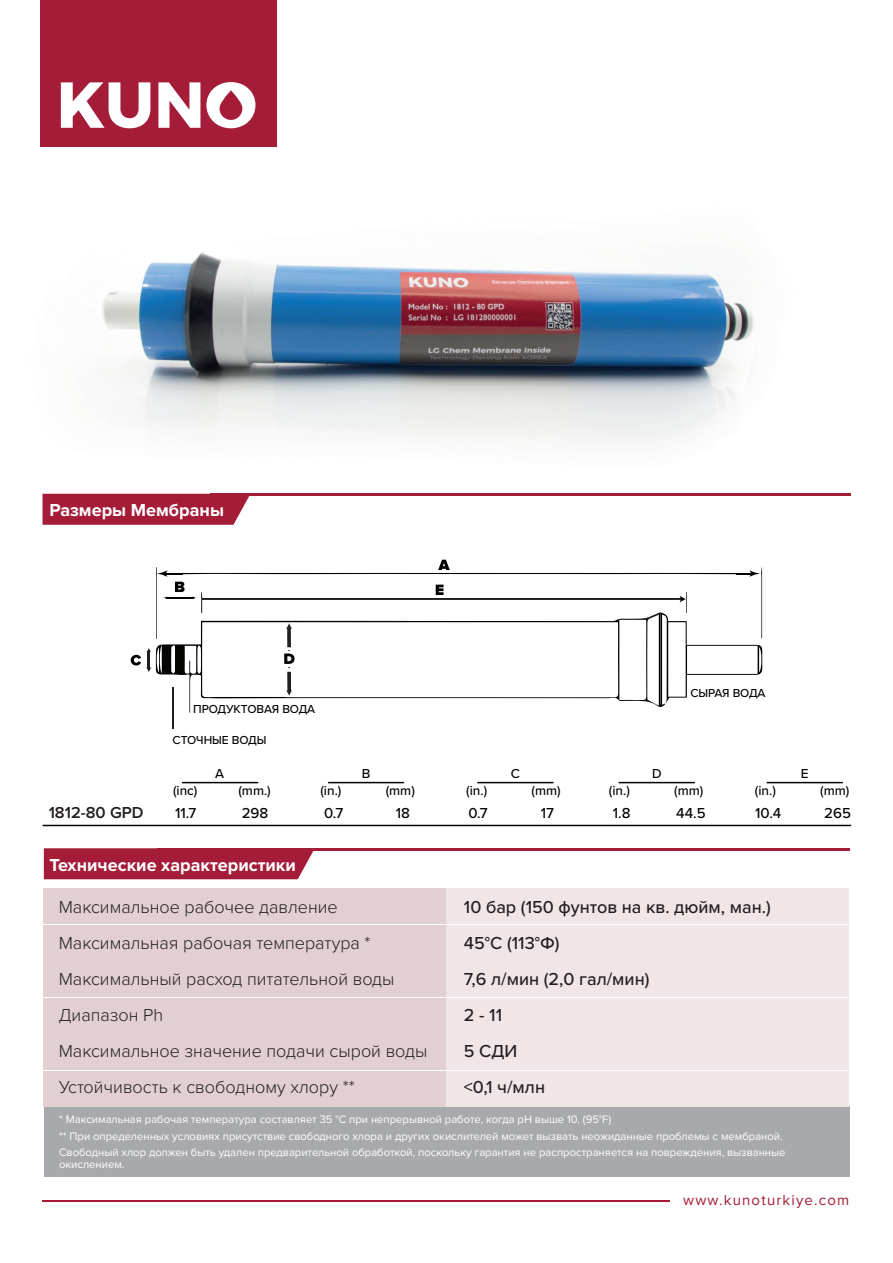
<style>
.page{position:relative;width:893px;height:1263px;background:#fff}
.page>*{position:absolute;margin:0;border:0;box-sizing:border-box;transform-origin:0 0}
.t1{font:300 18px/36px "Proxima Nova";color:#231f20}
.t2{font:500 18px/36px "Proxima Nova";color:#231f20}
.t3{font:700 18px "Proxima Nova";color:#fff}
.t4{font:600 16.5px "Proxima Nova";color:#231f20}
.t5{font:500 15px "Proxima Nova";color:#040503}
.t6{font:15px "Proxima Nova";letter-spacing:.08em;color:#a51c39}
.t7{font:500 13.5px "Proxima Nova";color:#040503}
.t8{font:500 12px "Proxima Nova";letter-spacing:-.005em;color:#040503}
.t9{font:11.25px/16.5px "Proxima Nova";color:#fff}
</style>
<div class="page">
<div style="left:40px;top:0;width:236px;height:155px;background:#a51c39"></div>
<svg style="left:61px;top:82px;width:89px;height:46px"></svg>
<svg style="left:158px;top:82px;width:42px;height:46px"></svg>
<div style="left:206px;top:82px;width:49px;height:46px;background:#fff;border-radius:50%"></div>
<svg style="left:219px;top:90px;width:23px;height:30px"></svg>
<img style="left:40px;top:148px;width:714px;height:297px">
<hr style="left:43px;top:1201px;width:627px;height:1px;background:#a51c39">
<svg style="left:43px;top:494px;width:207px;height:31px;background:#a92642"></svg>
<hr style="left:210px;top:494px;width:641px;height:2px;background:#a51c39">
<hr style="left:173px;top:687px;width:1px;height:42px;background:#231f20">
<svg style="left:156px;top:639px;width:606px;height:74px"></svg>
<svg style="left:284px;top:653px;width:11px;height:11px"></svg>
<svg style="left:156px;top:560px;width:606px;height:79px"></svg>
<svg style="left:131px;top:648px;width:21px;height:24px"></svg>
<svg style="left:286px;top:690px;width:6px;height:6px"></svg>
<svg style="left:287px;top:672px;width:4px;height:19px"></svg>
<hr style="left:43px;top:825px;width:808px;height:1px;background:#040503">
<hr style="left:182px;top:782px;width:76px;height:1px;background:#040503">
<hr style="left:328px;top:782px;width:76px;height:1px;background:#040503">
<hr style="left:477px;top:782px;width:77px;height:1px;background:#040503">
<hr style="left:618px;top:782px;width:77px;height:1px;background:#040503">
<hr style="left:766px;top:782px;width:77px;height:1px;background:#040503">
<div style="left:44px;top:1106px;width:805px;height:71px;background:#a8a9ad"></div>
<div style="left:44px;top:888px;width:415px;height:35px;background:#e1cfd1"></div>
<div style="left:446px;top:888px;width:403px;height:35px;background:#f0e6e7"></div>
<div style="left:44px;top:925px;width:415px;height:35px;background:#e1cfd1"></div>
<div style="left:446px;top:925px;width:403px;height:35px;background:#f0e6e7"></div>
<div style="left:44px;top:961px;width:415px;height:35px;background:#e1cfd1"></div>
<div style="left:446px;top:961px;width:403px;height:35px;background:#f0e6e7"></div>
<div style="left:44px;top:998px;width:415px;height:35px;background:#e1cfd1"></div>
<div style="left:446px;top:998px;width:403px;height:35px;background:#f0e6e7"></div>
<div style="left:44px;top:1034px;width:415px;height:35px;background:#e1cfd1"></div>
<div style="left:446px;top:1034px;width:403px;height:35px;background:#f0e6e7"></div>
<div style="left:44px;top:1071px;width:415px;height:35px;background:#e1cfd1"></div>
<div style="left:446px;top:1071px;width:403px;height:35px;background:#f0e6e7"></div>
<div style="left:44px;top:848px;width:271px;height:31px;background:#a51c39"></div>
<hr style="left:157px;top:848px;width:692px;height:2px;background:#a51c39">
<h1 class="t3" style="left:50px;top:496px;width:176px">Размеры Мембраны</h1>
<h2 class="t4" style="left:49px;top:801px;width:96px">1812-80 GPD</h2>
<p class="t8" style="left:193px;top:700px;width:124px">ПРОДУКТОВАЯ ВОДА</p>
<p class="t8" style="left:173px;top:731px;width:95px">СТОЧНЫЕ ВОДЫ</p>
<p class="t7" style="left:215px;top:764px;width:10px">A</p>
<p class="t7" style="left:173px;top:780px;width:26px">(inc)</p>
<p class="t7" style="left:238px;top:780px;width:34px">(mm.)</p>
<h3 class="t5" style="left:175px;top:802px;width:23px">11.7</h3>
<h3 class="t5" style="left:242px;top:802px;width:28px">298</h3>
<p class="t7" style="left:362px;top:764px;width:10px">B</p>
<p class="t7" style="left:320px;top:780px;width:22px">(in.)</p>
<p class="t7" style="left:386px;top:780px;width:31px">(mm)</p>
<h3 class="t5" style="left:324px;top:802px;width:21px">0.7</h3>
<h3 class="t5" style="left:396px;top:802px;width:16px">18</h3>
<p class="t7" style="left:511px;top:764px;width:11px">C</p>
<p class="t7" style="left:466px;top:780px;width:22px">(in.)</p>
<p class="t7" style="left:531px;top:780px;width:31px">(mm)</p>
<h3 class="t5" style="left:468px;top:802px;width:21px">0.7</h3>
<h3 class="t5" style="left:541px;top:802px;width:15px">17</h3>
<p class="t7" style="left:652px;top:764px;width:11px">D</p>
<p class="t8" style="left:690px;top:684px;width:77px">СЫРАЯ ВОДА</p>
<p class="t7" style="left:801px;top:764px;width:9px">E</p>
<p class="t7" style="left:609px;top:780px;width:22px">(in.)</p>
<p class="t7" style="left:674px;top:780px;width:31px">(mm)</p>
<h3 class="t5" style="left:613px;top:802px;width:19px">1.8</h3>
<h3 class="t5" style="left:676px;top:802px;width:31px">44.5</h3>
<p class="t7" style="left:755px;top:780px;width:22px">(in.)</p>
<p class="t7" style="left:820px;top:780px;width:31px">(mm)</p>
<h3 class="t5" style="left:755px;top:802px;width:28px">10.4</h3>
<h3 class="t5" style="left:824px;top:802px;width:28px">265</h3>
<h1 class="t3" style="left:50px;top:851px;width:248px">Технические характеристики</h1>
<h1 class="t1" style="left:59px;top:888px;width:370px">Максимальное рабочее давление<br>Максимальная рабочая температура *<br>Максимальный расход питательной воды<br>Диапазон Ph<br>Максимальное значение подачи сырой воды<br>Устойчивость к свободному хлору **</h1>
<h1 class="t2" style="left:464px;top:888px;width:308px">10 бар (150 фунтов на кв. дюйм, ман.)<br>45°С (113°Ф)<br>7,6 л/мин (2,0 гал/мин)<br>2 - 11<br>5 СДИ<br>&lt;0,1 ч/млн</h1>
<p class="t9" style="left:59px;top:1111px;width:728px">* Максимальная рабочая температура составляет 35 °C при непрерывной работе, когда pH выше 10. (95°F)<br>** При определенных условиях присутствие свободного хлора и других окислителей может вызвать неожиданные проблемы с мембраной.<br>Свободный хлор должен быть удален предварительной обработкой, поскольку гарантия не распространяется на повреждения, вызванные</p>
<p class="t9" style="left:59px;top:1156px;width:67px">окислением.</p>
<h3 class="t6" style="left:683px;top:1189px;width:168px">www.kunoturkiye.com</h3>
</div>
